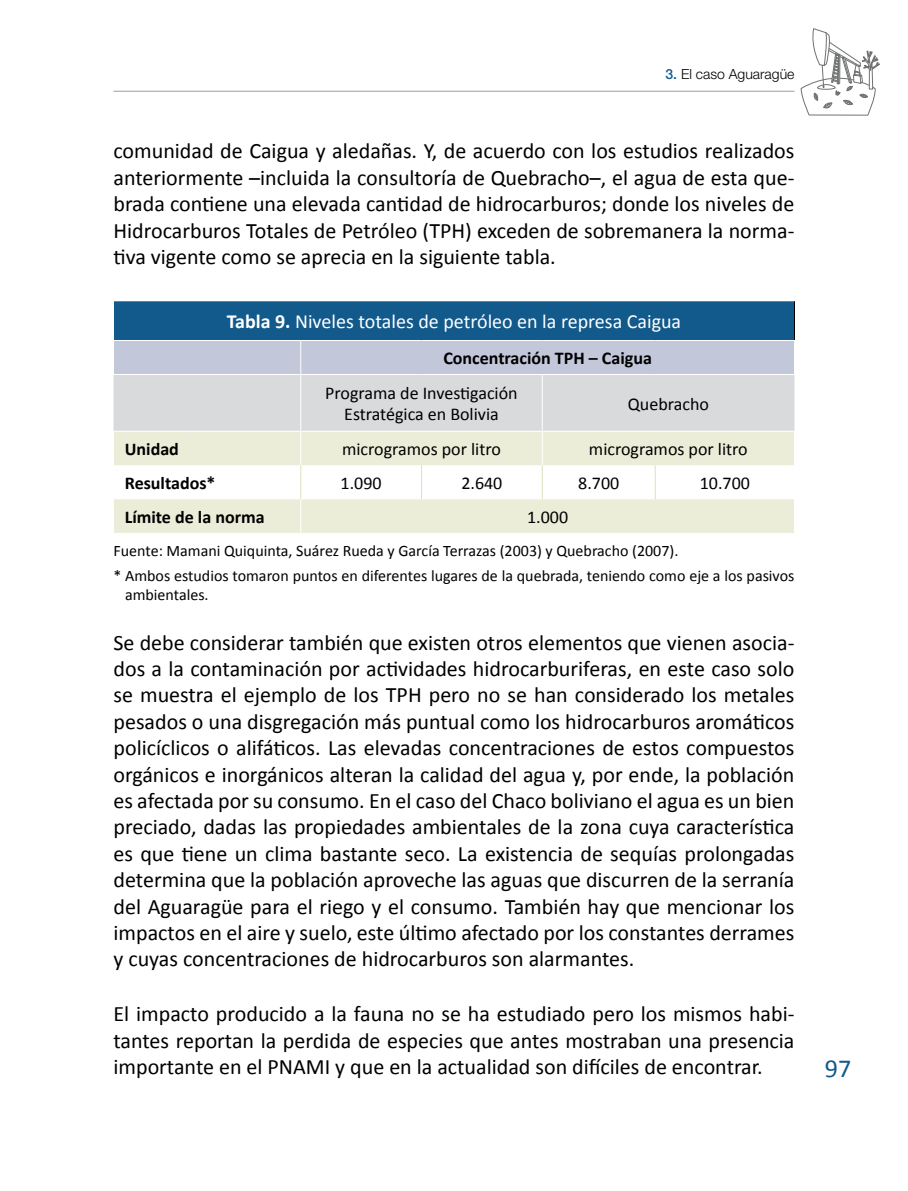
<style>
.page{position:relative;width:908px;height:1191px;background:#fff}
.page>*{position:absolute;margin:0;border:0;box-sizing:border-box;transform-origin:0 0}
.t1{font:26px "Calibri";color:#135a8c}
.t2{font:22px/26.4px "Calibri";color:#000;text-align:justify}
.t3{font:20px "Calibri";color:#fff}
.t4{font:18px/21.6px "Calibri";color:#000;text-align:center}
.t5{font:700 18px "Calibri";color:#000}
.t6{font:16px/24.8px "Calibri";color:#000}
.t7{font:300 14px "Helvetica Neue";color:#000}
.s1{font-weight:500;color:#135a8c}
.s2{font-weight:700}
</style>
<div class="page">
<hr style="left:113px;top:91px;width:681px;height:1px;background:#9c9e9f">
<svg style="left:800px;top:28px;width:79px;height:87px"></svg>
<div style="left:113px;top:301px;width:681px;height:39px;background:#135a8c"></div>
<svg style="left:113px;top:341px;width:681px;height:90px;background:#d0d3da"></svg>
<svg style="left:114px;top:432px;width:679px;height:101px;fill:#ebedd8"></svg>
<hr style="left:113px;top:301px;width:1px;height:39px;background:#fff">
<hr style="left:793px;top:301px;width:1px;height:39px;background:#000">
<hr style="left:113px;top:341px;width:1px;height:33px;background:#fff">
<hr style="left:113px;top:374px;width:187px;height:1px;background:#fff">
<hr style="left:300px;top:341px;width:1px;height:33px;background:#fff">
<hr style="left:793px;top:341px;width:1px;height:33px;background:#fff">
<hr style="left:300px;top:374px;width:121px;height:1px;background:#fff">
<hr style="left:421px;top:374px;width:121px;height:1px;background:#fff">
<hr style="left:542px;top:374px;width:113px;height:1px;background:#fff">
<hr style="left:655px;top:374px;width:139px;height:1px;background:#fff">
<hr style="left:300px;top:432px;width:1px;height:33px;background:#fff">
<hr style="left:300px;top:499px;width:1px;height:34px;background:#fff">
<hr style="left:541px;top:432px;width:1px;height:33px;background:#fff">
<hr style="left:300px;top:465px;width:1px;height:34px;background:#dce2bd">
<hr style="left:421px;top:465px;width:1px;height:34px;background:#dce2bd">
<hr style="left:541px;top:465px;width:1px;height:34px;background:#dce2bd">
<hr style="left:654px;top:465px;width:1px;height:34px;background:#dce2bd">
<hr style="left:300px;top:375px;width:1px;height:56px;background:#fff">
<hr style="left:541px;top:375px;width:1px;height:56px;background:#fff">
<p class="t7" style="left:665px;top:66px;width:130px"><span class="s1">3.</span> El caso Aguaragüe</p>
<p class="t2" style="left:113px;top:138px;width:682px">comunidad de Caigua y aledañas. Y, de acuerdo con los estudios realizados anteriormente –incluida la consultoría de Quebracho–, el agua de esta que&shy;brada contiene una elevada cantidad de hidrocarburos; donde los niveles de Hidrocarburos Totales de Petróleo (TPH) exceden de sobremanera la norma&shy;tiva vigente como se aprecia en la siguiente tabla.</p>
<p class="t3" style="left:227px;top:309px;width:456px"><span class="s2">Tabla 9.</span> Niveles totales de petróleo en la represa Caigua</p>
<p class="t5" style="left:443px;top:347px;width:210px">Concentración TPH – Caigua</p>
<p class="t4" style="left:325px;top:382px;width:194px">Programa de Investigación<br>Estratégica en Bolivia</p>
<p class="t4" style="left:627px;top:393px;width:83px">Quebracho</p>
<p class="t5" style="left:125px;top:437px;width:56px">Unidad</p>
<p class="t4" style="left:342px;top:438px;width:160px">microgramos por litro</p>
<p class="t4" style="left:588px;top:438px;width:160px">microgramos por litro</p>
<p class="t5" style="left:125px;top:471px;width:92px">Resultados*</p>
<p class="t4" style="left:340px;top:472px;width:43px">1.090</p>
<p class="t4" style="left:461px;top:472px;width:43px">2.640</p>
<p class="t4" style="left:578px;top:472px;width:43px">8.700</p>
<p class="t4" style="left:699px;top:472px;width:52px">10.700</p>
<p class="t5" style="left:125px;top:505px;width:141px">Límite de la norma</p>
<p class="t4" style="left:527px;top:506px;width:43px">1.000</p>
<p class="t6" style="left:113px;top:539px;width:682px">Fuente: Mamani Quiquinta, Suárez Rueda y García Terrazas (2003) y Quebracho (2007).<br>* Ambos estudios tomaron puntos en diferentes lugares de la quebrada, teniendo como eje a los pasivos</p>
<p class="t6" style="left:125px;top:583px;width:85px">ambientales.</p>
<p class="t2" style="left:113px;top:629px;width:682px">Se debe considerar también que existen otros elementos que vienen asocia&shy;dos a la contaminación por actividades hidrocarburiferas, en este caso solo se muestra el ejemplo de los TPH pero no se han considerado los metales pesados o una disgregación más puntual como los hidrocarburos aromáticos policíclicos o alifáticos. Las elevadas concentraciones de estos compuestos orgánicos e inorgánicos alteran la calidad del agua y, por ende, la población es afectada por su consumo. En el caso del Chaco boliviano el agua es un bien preciado, dadas las propiedades ambientales de la zona cuya característica es que tiene un clima bastante seco. La existencia de sequías prolongadas determina que la población aproveche las aguas que discurren de la serranía del Aguaragüe para el riego y el consumo. También hay que mencionar los impactos en el aire y suelo, este último afectado por los constantes derrames y cuyas concentraciones de hidrocarburos son alarmantes.</p>
<p class="t2" style="left:113px;top:1000px;width:682px">El impacto producido a la fauna no se ha estudiado pero los mismos habi&shy;tantes reportan la perdida de especies que antes mostraban una presencia importante en el PNAMI y que en la actualidad son difíciles de encontrar.</p>
<p class="t1" style="left:824px;top:1052px;width:28px">97</p>
</div>
